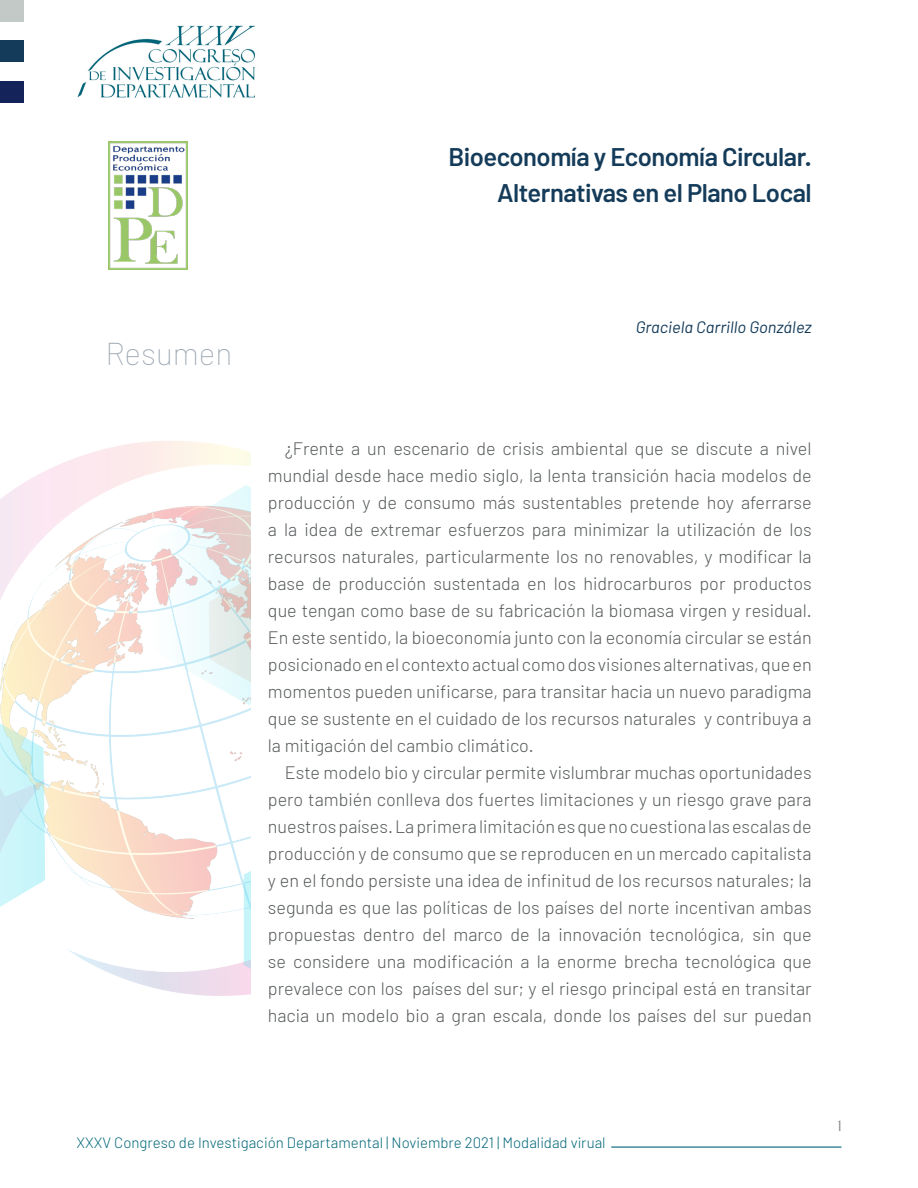
<style>
.page{position:relative;width:918px;height:1188px;background:#fff}
.page>*{position:absolute;margin:0;border:0;box-sizing:border-box;transform-origin:0 0}
.Bibliografía{font:100 31.5px "Barlow";color:#9ba5b0}
.t1{font:600 25.5px/36px "Barlow";letter-spacing:-.02em;color:#143b59;text-align:right}
.primer_parrafo{font:300 18px/27px "Barlow";color:#55595a;text-align:justify}
.t2{font:italic 16.5px "Barlow";color:#143b59}
.t3{font:300 15px "Barlow";color:#006678}
.t4{font:15px "Linotype Aperto";color:#7f8386}
</style>
<div class="page">
<hr style="left:611px;top:1147px;width:230px;height:1px;background:#006678">
<img style="left:77px;top:26px;width:178px;height:72px">
<img style="left:0;top:441px;width:251px;height:555px">
<img style="left:108px;top:141px;width:79px;height:128px">
<div style="left:0;top:0;width:24px;height:21px;background:#c2c9c7"></div>
<div style="left:0;top:40px;width:24px;height:21px;background:#143b59"></div>
<div style="left:0;top:81px;width:24px;height:22px;background:#142359"></div>
<p class="t1" style="left:448px;top:138px;width:365px">Bioeconomía y Economía Circular.<br>Alternativas en el Plano Local</p>
<p class="Bibliografía" style="left:105px;top:334px;width:129px">Resumen</p>
<p class="t2" style="left:636px;top:317px;width:177px">Graciela Carrillo González</p>
<p class="primer_parrafo" style="left:268px;top:434px;width:545px;text-indent:17px">¿Frente a un escenario de crisis ambiental que se discute a nivel mundial desde hace medio siglo, la lenta transición hacia modelos de producción y de consumo más sustentables pretende hoy aferrarse a la idea de extremar esfuerzos para minimizar la utilización de los recursos naturales, particularmente los no renovables, y modificar la base de producción sustentada en los hidrocarburos por productos que tengan como base de su fabricación la biomasa virgen y residual.<br>En este sentido, la bioeconomía junto con la economía circular se están posicionado en el contexto actual como dos visiones alternativas, que en momentos pueden unificarse, para transitar hacia un nuevo paradigma que se sustente en el cuidado de los recursos naturales y contribuya a la mitigación del cambio climático.</p>
<p class="primer_parrafo" style="left:268px;top:758px;width:545px;text-indent:17px">Este modelo bio y circular permite vislumbrar muchas oportunidades pero también conlleva dos fuertes limitaciones y un riesgo grave para nuestros países. La primera limitación es que no cuestiona las escalas de producción y de consumo que se reproducen en un mercado capitalista y en el fondo persiste una idea de infinitud de los recursos naturales; la segunda es que las políticas de los países del norte incentivan ambas propuestas dentro del marco de la innovación tecnológica, sin que se considere una modificación a la enorme brecha tecnológica que prevalece con los países del sur; y el riesgo principal está en transitar hacia un modelo bio a gran escala, donde los países del sur puedan</p>
<p class="t3" style="left:77px;top:1133px;width:531px">XXXV Congreso de Investigación Departamental | Noviembre 2021 | Modalidad virual</p>
<p class="t4" style="left:838px;top:1117px;width:5px">1</p>
</div>
